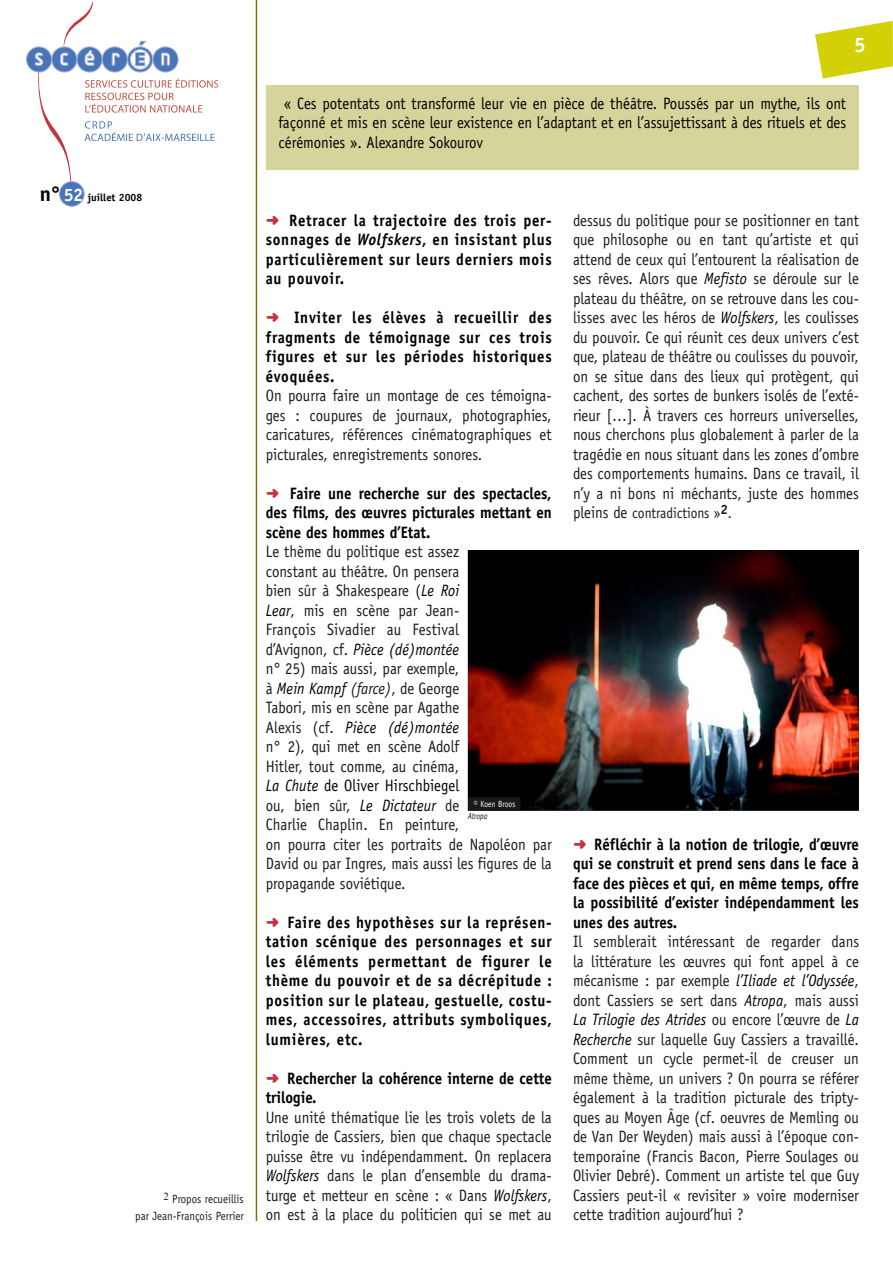
<style>
.page{position:relative;width:893px;height:1263px;background:#fff}
.page>*{position:absolute;margin:0;border:0;box-sizing:border-box;transform-origin:0 0}
.t1{font:700 21px "Officina Sans";color:#fff}
.t2{font:16.5px/19.5px "Officina Sans";color:#191919;text-align:justify;scale:.9 1}
.t3{font:700 16.5px/19.5px "Officina Sans";letter-spacing:.03em;color:#000;text-align:justify;scale:.9 1}
.t4{font:16.5px/19.5px "Officina Sans";color:#000;text-align:justify;scale:.9 1}
.t5{font:700 16.5px/19.5px "Officina Sans";color:#000;scale:.9 1}
.t6{font:15px "Officina Sans";color:#191919;scale:.9 1}
.t7{font:12px/17.1px "Officina Sans";color:#191919;text-align:right;scale:.9 1}
.t8{font:700 10.5px "Officina Sans";color:#000}
.t9{font:9px "Officina Sans";color:#fff;scale:.85 1}
.t10{font:italic 9px "Officina Sans";color:#191919;scale:.85 1}
.s1{font-size:21px}
.s2{font-size:18px;color:#fff}
.s3{font-family:"Distro Bats";font-weight:400;font-size:15px;color:#c3343e}
.s4{font-style:italic}
.s5{font-style:italic;color:#000}
.s6{color:#000}
.s7{font-size:16.5px}
</style>
<div class="page">
<img style="left:218px;top:0;width:48px;height:1220px">
<svg style="left:815px;top:21px;width:78px;height:58px"></svg>
<svg style="left:26px;top:1px;width:192px;height:189px"></svg>
<div style="left:60px;top:182px;width:24px;height:24px;background:#4975b8;border-radius:50%"></div>
<div style="left:59px;top:181px;width:26px;height:26px;border:1px solid #90a3d2;border-radius:50%"></div>
<div style="left:266px;top:85px;width:593px;height:85px;background:#d4d49b"></div>
<img style="left:468px;top:550px;width:391px;height:261px">
<div style="left:468px;top:797px;width:52px;height:13px;background:#191919"></div>
<p class="t8" style="left:40px;top:190px;width:104px"><span class="s1">n°</span> <span class="s2">52</span> juillet 2008</p>
<p class="t7" style="left:135px;top:1191px;width:122px"><sup>2</sup> Propos recueillis<br>par Jean-François Perrier</p>
<p class="t1" style="left:854px;top:32px;width:13px">5</p>
<p class="t4" style="left:279px;top:93px;width:632px;text-indent:6px">« Ces potentats ont transformé leur vie en pièce de théâtre. Poussés par un mythe, ils ont façonné et mis en scène leur existence en l’adaptant et en l’assujettissant à des rituels et des cérémonies ». Alexandre Sokourov</p>
<p class="t3" style="left:266px;top:210px;width:319px"><span class="s3">b</span> Retracer la trajectoire des trois per&shy;sonnages de <span class="s4">Wolfskers</span>, en insistant plus particulièrement sur leurs derniers mois au pouvoir.</p>
<p class="t3" style="left:266px;top:308px;width:319px"><span class="s3">b</span> Inviter les élèves à recueillir des fragments de témoignage sur ces trois figures et sur les périodes historiques évoquées.</p>
<p class="t2" style="left:266px;top:386px;width:319px">On pourra faire un montage de ces témoigna&shy;ges : coupures de journaux, photographies, caricatures, références cinématographiques et picturales, enregistrements sonores.</p>
<p class="t3" style="left:266px;top:483px;width:319px"><span class="s3">b</span> Faire une recherche sur des spectacles, des films, des œuvres picturales mettant en scène des hommes d’Etat.</p>
<p class="t2" style="left:266px;top:542px;width:319px;text-align:left">Le thème du politique est assez<br>constant au théâtre. On pensera<br>bien sûr à Shakespeare (<span class="s5">Le Roi<br>Lear</span>, mis en scène par Jean-<br>François Sivadier au Festival<br>d’Avignon, cf. <span class="s5">Pièce (dé)montée<br></span>n° 25) mais aussi, par exemple,<br>à <span class="s5">Mein Kampf</span> <span class="s4">(farce)</span>, de George<br>Tabori, mis en scène par Agathe<br>Alexis (cf. <span class="s5">Pièce (dé)montée<br></span>n° 2), qui met en scène Adolf<br>Hitler, tout comme, au cinéma,<br><span class="s5">La Chute</span> <span class="s6">de Oliver Hirschbiegel<br></span>ou, bien sûr, <span class="s5">Le Dictateur</span> de<br>Charlie Chaplin. En peinture,<br>on pourra citer les portraits de Napoléon par<br>David ou par Ingres, mais aussi les figures de la propagande soviétique.</p>
<p class="t3" style="left:266px;top:912px;width:319px"><span class="s3">b</span> Faire des hypothèses sur la représen&shy;tation scénique des personnages et sur les éléments permettant de figurer le thème du pouvoir et de sa décrépitude : position sur le plateau, gestuelle, costu&shy;mes, accessoires, attributs symboliques, lumières, etc.</p>
<p class="t5" style="left:266px;top:1068px;width:319px"><span class="s3">b</span> Rechercher la cohérence interne de cette trilogie.</p>
<p class="t2" style="left:266px;top:1107px;width:319px">Une unité thématique lie les trois volets de la trilogie de Cassiers, bien que chaque spectacle puisse être vu indépendamment. On replacera <span class="s5">Wolfskers</span> dans le plan d’ensemble du drama&shy;turge et metteur en scène : « Dans <span class="s5">Wolfskers</span>, on est à la place du politicien qui se met au</p>
<p class="t9" style="left:474px;top:798px;width:50px">© Koen Broos</p>
<p class="t10" style="left:468px;top:811px;width:25px">Atropa</p>
<p class="t2" style="left:573px;top:210px;width:319px">dessus du politique pour se positionner en tant que philosophe ou en tant qu’artiste et qui attend de ceux qui l’entourent la réalisation de ses rêves. Alors que <span class="s5">Mefisto</span> se déroule sur le plateau du théâtre, on se retrouve dans les cou&shy;lisses avec les héros de <span class="s5">Wolfskers</span>, les coulisses du pouvoir. Ce qui réunit ces deux univers c’est que, plateau de théâtre ou coulisses du pouvoir, on se situe dans des lieux qui protègent, qui cachent, des sortes de bunkers isolés de l’exté&shy;rieur […]. À travers ces horreurs universelles, nous cherchons plus globalement à parler de la tragédie en nous situant dans les zones d’ombre des comportements humains. Dans ce travail, il n’y a ni bons ni méchants, juste des hommes</p>
<p class="t6" style="left:573px;top:504px;width:178px"><span class="s7">pleins de</span> contradictions »<sup>2</sup>.</p>
<p class="t3" style="left:573px;top:834px;width:319px"><span class="s3">b</span> Réfléchir à la notion de trilogie, d’œuvre qui se construit et prend sens dans le face à face des pièces et qui, en même temps, offre la possibilité d’exister indépendamment les unes des autres.</p>
<p class="t2" style="left:573px;top:932px;width:319px">Il semblerait intéressant de regarder dans la littérature les œuvres qui font appel à ce mécanisme : par exemple <span class="s5">l’Iliade et l’Odyssée</span>, dont Cassiers se sert dans <span class="s5">Atropa</span>, mais aussi <span class="s5">La Trilogie des Atrides</span> ou encore l’œuvre de <span class="s5">La Recherche</span> sur laquelle Guy Cassiers a travaillé.<br>Comment un cycle permet-il de creuser un même thème, un univers ? On pourra se référer également à la tradition picturale des tripty&shy;ques au Moyen Âge (cf. oeuvres de Memling ou de Van Der Weyden) mais aussi à l’époque con&shy;temporaine (Francis Bacon, Pierre Soulages ou Olivier Debré). Comment un artiste tel que Guy Cassiers peut-il « revisiter » voire moderniser cette tradition aujourd’hui ?</p>
</div>
